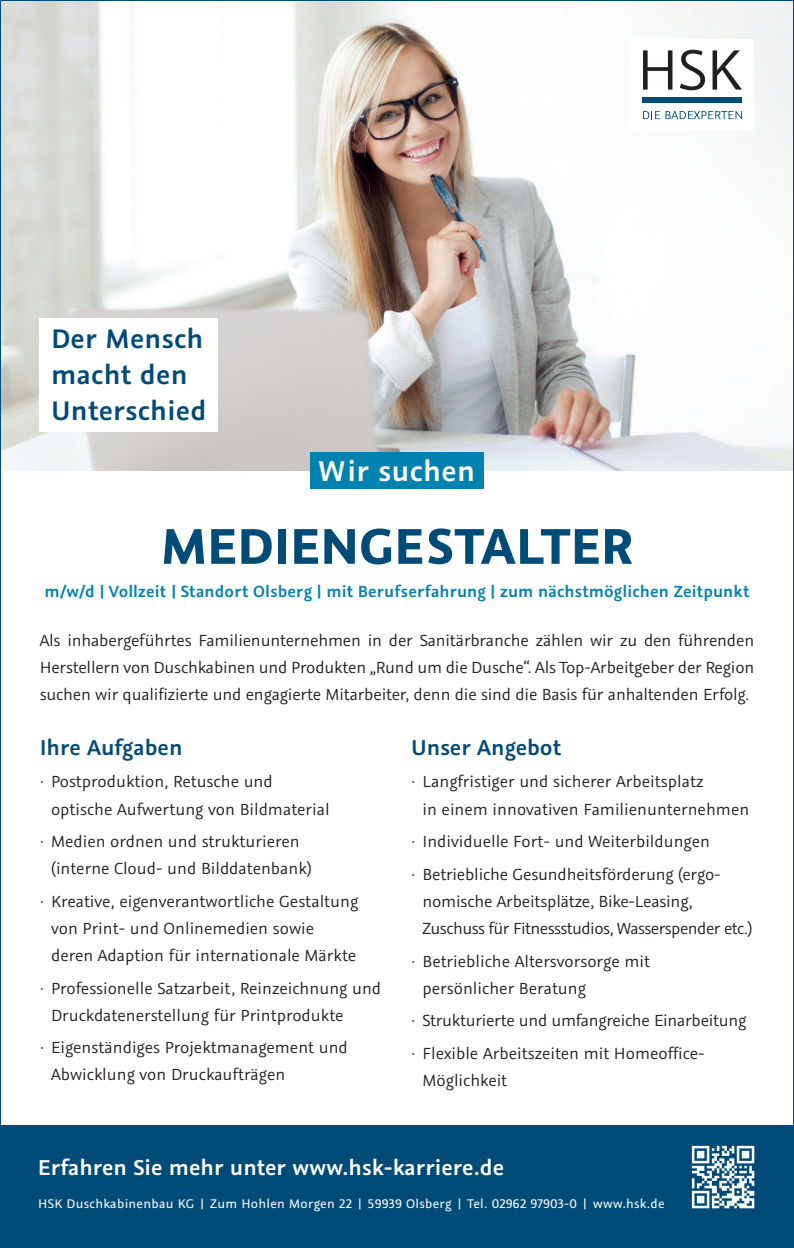
<style>
.page{position:relative;width:794px;height:1248px;background:#fff}
.page>*{position:absolute;margin:0;border:0;box-sizing:border-box;transform-origin:0 0}
.t1{font:700 56px "Graublau Sans";letter-spacing:-.005em;color:#014b79}
.t2{font:600 32px "Graublau Sans";letter-spacing:.01em;color:#fff}
.t3{font:600 30px/36px "Graublau Sans";letter-spacing:.01em;color:#014b79}
.t4{font:600 24px "Graublau Sans";color:#fff}
.t5{font:600 24px "Graublau Sans";color:#014b79}
.t6{font:18px/27px "Graublau Sans";color:#231f20}
.t7{font:18px/27px "Graublau Sans";letter-spacing:-.03em;color:#231f20}
.t8{font:600 18px "Graublau Sans";letter-spacing:.005em;color:#0082b0}
.t9{font:14px "Graublau Sans";letter-spacing:.02em;color:#fff}
</style>
<div class="page">
<img style="left:2px;top:2px;width:790px;height:469px">
<div style="left:629px;top:40px;width:125px;height:90px;background:#fff"></div>
<svg style="left:643px;top:50px;width:29px;height:40px"></svg>
<svg style="left:679px;top:50px;width:26px;height:40px"></svg>
<svg style="left:712px;top:50px;width:30px;height:40px"></svg>
<div style="left:642px;top:98px;width:100px;height:5px;background:#014b79"></div>
<svg style="left:643px;top:111px;width:99px;height:8px"></svg>
<div style="left:310px;top:452px;width:173px;height:37px;background:#0082b0"></div>
<div style="left:40px;top:318px;width:178px;height:113px;background:#fff"></div>
<div style="left:0;top:1125px;width:794px;height:122px;background:#014b79"></div>
<svg style="left:692px;top:1145px;width:62px;height:63px"></svg>
<h3 class="t3" style="left:51px;top:320px;width:157px">Der Mensch macht den<br>Unterschied</h3>
<h2 class="t2" style="left:319px;top:450px;width:158px">Wir suchen</h2>
<h1 class="t1" style="left:161px;top:510px;width:473px">MEDIENGESTALTER</h1>
<p class="t8" style="left:45px;top:579px;width:706px">m/w/d | Vollzeit | Standort Olsberg | mit Berufserfahrung | zum nächstmöglichen Zeitpunkt</p>
<p class="t6" style="left:40px;top:627px;width:716px;text-align:justify">Als inhabergeführtes Familienunternehmen in der Sanitärbranche zählen wir zu den führenden Herstellern von Duschkabinen und Produkten „Rund um die Dusche“. Als Top-Arbeitgeber der Region suchen wir qualifizierte und engagierte Mitarbeiter, denn die sind die Basis für anhaltenden Erfolg.</p>
<h3 class="t5" style="left:40px;top:732px;width:144px">Ihre Aufgaben</h3>
<p class="t6" style="left:51px;top:768px;width:280px;text-indent:-11px">· Postproduktion, Retusche und optische Aufwertung von Bildmaterial</p>
<p class="t6" style="left:51px;top:827px;width:262px;text-indent:-11px">· Medien ordnen und strukturieren (interne Cloud- und Bilddatenbank)</p>
<p class="t6" style="left:51px;top:887px;width:309px;text-indent:-11px">· Kreative, eigenverantwortliche Gestaltung von Print- und Onlinemedien sowie deren Adaption für internationale Märkte</p>
<p class="t6" style="left:51px;top:974px;width:332px;text-indent:-11px">· Professionelle Satzarbeit, Reinzeichnung und<br>Druckdatenerstellung für Printprodukte</p>
<p class="t6" style="left:51px;top:1033px;width:298px;text-indent:-11px">· Eigenständiges Projektmanagement und<br>Abwicklung von Druckaufträgen</p>
<h3 class="t5" style="left:411px;top:732px;width:151px">Unser Angebot</h3>
<p class="t6" style="left:422px;top:768px;width:328px;text-indent:-11px">· Langfristiger und sicherer Arbeitsplatz<br>in einem innovativen Familienunternehmen</p>
<p class="t6" style="left:411px;top:825px;width:311px;line-height:32.6px">· Individuelle Fort- und Weiterbildungen<br>· Betriebliche Gesundheitsförderung (ergo-</p>
<p class="t7" style="left:422px;top:887px;width:331px">nomische Arbeitsplätze, Bike-Leasing,<br>Zuschuss für Fitnessstudios, Wasserspender etc.)</p>
<p class="t6" style="left:422px;top:947px;width:229px;text-indent:-11px">· Betriebliche Altersvorsorge mit persönlicher Beratung</p>
<p class="t6" style="left:411px;top:1004px;width:337px;line-height:32.6px">· Strukturierte und umfangreiche Einarbeitung · Flexible Arbeitszeiten mit Homeoffice-</p>
<p class="t6" style="left:422px;top:1066px;width:86px">Möglichkeit</p>
<h3 class="t4" style="left:38px;top:1151px;width:467px">Erfahren Sie mehr unter www.hsk-karriere.de</h3>
<p class="t9" style="left:38px;top:1195px;width:628px">HSK Duschkabinenbau KG | Zum Hohlen Morgen 22 | 59939 Olsberg | Tel. 02962 97903-0 | www.hsk.de</p>
</div>
